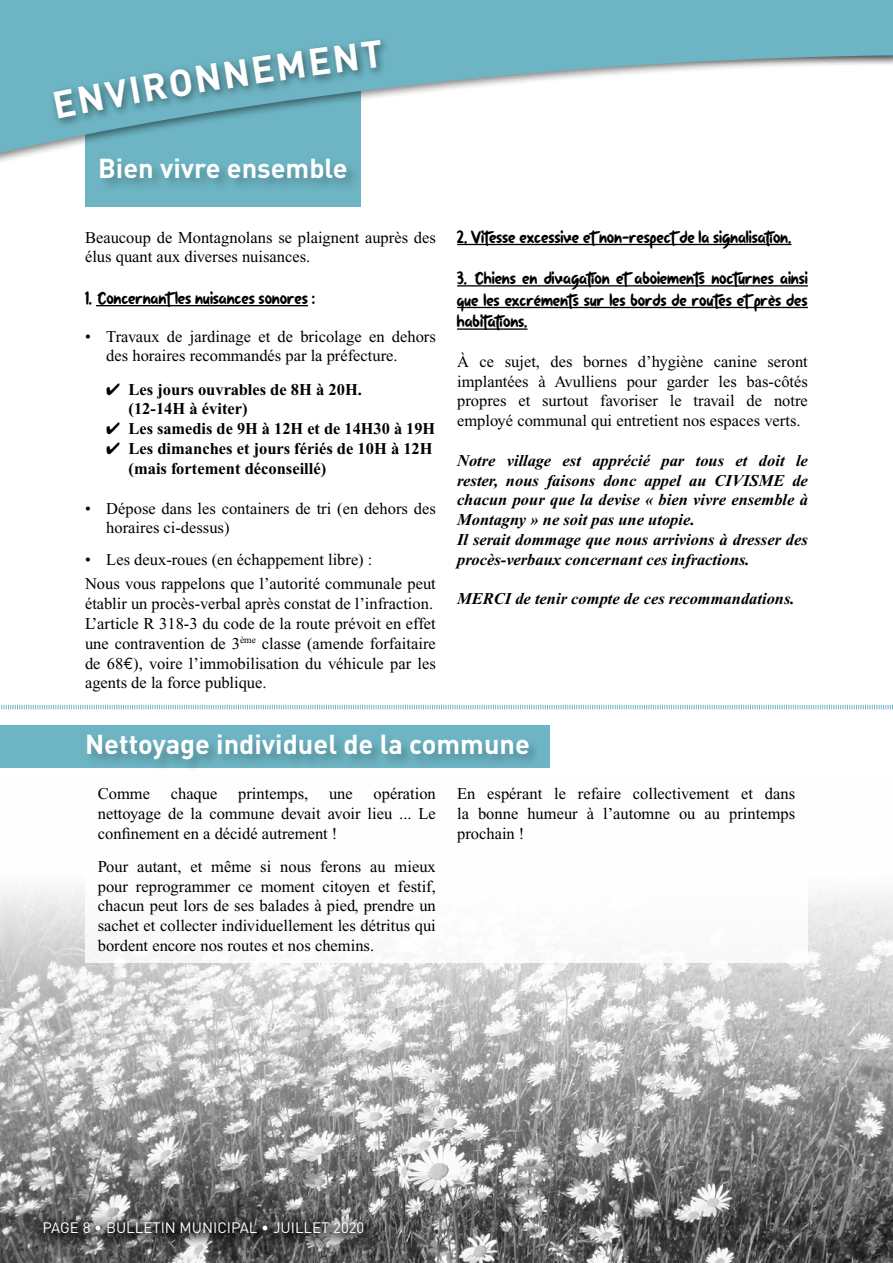
<style>
.page{position:relative;width:893px;height:1263px;background:#fff}
.page>*{position:absolute;margin:0;border:0;box-sizing:border-box;transform-origin:0 0}
.t1{font:700 27.15px "DIN";color:#fff}
.t2{font:18px/21.6px "Attasiyap";color:#000;text-align:justify}
.t3{font:16.5px/19.8px "Times New Roman";color:#000}
.t4{font:italic 700 16.5px/19.8px "Times New Roman";color:#000}
.t5{font:700 16.5px/19.8px "Times New Roman";color:#000}
.t6{font:15px "DIN";color:#fff}
.s1{font-family:"Euro Mono"}
</style>
<div class="page">
<img style="left:0;top:887px;width:893px;height:376px">
<div style="left:85px;top:56px;width:276px;height:150px;background:#6db5c4"></div>
<div style="left:0;top:0;width:893px;height:200px;background:#000;opacity:.5"></div>
<svg style="left:0;top:181px;width:893px;height:8px"></svg>
<div style="left:0;top:0;width:893px;height:181px;background:#000;opacity:.5"></div>
<svg style="left:0;top:0;width:893px;height:170px;fill:#6db5c4"></svg>
<div style="left:49px;top:36px;width:342px;height:93px;background:#000;opacity:.5"></div>
<div style="left:33px;top:1212px;width:347px;height:38px;background:#000;opacity:.75"></div>
<hr style="left:96px;top:305px;width:212px;height:1px;background:#000">
<hr style="left:457px;top:244px;width:334px;height:1px;background:#000">
<hr style="left:457px;top:285px;width:351px;height:2px;background:#000">
<hr style="left:457px;top:307px;width:351px;height:1px;background:#000">
<hr style="left:457px;top:328px;width:70px;height:2px;background:#000">
<svg style="left:1px;top:704px;width:892px;height:6px"></svg>
<div style="left:0;top:725px;width:549px;height:42px;background:#6db5c4"></div>
<div style="left:85px;top:733px;width:457px;height:40px;background:#000;opacity:.25"></div>
<div style="left:85px;top:786px;width:723px;height:177px;background:#fff"></div>
<svg style="left:54px;top:40px;width:329px;height:78px"></svg>
<h1 class="t1" style="left:98px;top:151px;width:251px">Bien vivre ensemble</h1>
<p class="t3" style="left:85px;top:227px;width:352px">Beaucoup de Montagnolans se plaignent auprès des élus quant aux diverses nuisances.</p>
<p class="t2" style="left:85px;top:287px;width:232px">1. Concernant les nuisances sonores :</p>
<p class="t3" style="left:106px;top:326px;width:331px;text-indent:-21px">• Travaux de jardinage et de bricolage en dehors des horaires recommandés par la préfecture.</p>
<p class="t5" style="left:129px;top:379px;width:235px;text-indent:-22px">✔ Les jours ouvrables de 8H à 20H. (12-14H à éviter)</p>
<p class="t5" style="left:106px;top:419px;width:330px">✔ Les samedis de 9H à 12H et de 14H30 à 19H</p>
<p class="t5" style="left:129px;top:439px;width:306px;text-indent:-22px">✔ Les dimanches et jours fériés de 10H à 12H (mais fortement déconseillé)</p>
<p class="t3" style="left:106px;top:498px;width:331px;text-indent:-21px">• Dépose dans les containers de tri (en dehors des horaires ci-dessus)</p>
<p class="t3" style="left:85px;top:547px;width:352px;line-height:24.3px">• Les deux-roues (en échappement libre) :<br>Nous vous rappelons que l’autorité communale peut</p>
<p class="t3" style="left:85px;top:594px;width:352px">établir un procès-verbal après constat de l’infraction.<br>L’article R 318-3 du code de la route prévoit en effet une contravention de 3<sup>ème</sup> classe (amende forfaitaire de 68<span class="s1">e</span>), voire l’immobilisation du véhicule par les agents de la force publique.</p>
<p class="t2" style="left:457px;top:226px;width:336px">2. Vitesse excessive et non-respect de la signalisation.</p>
<p class="t2" style="left:457px;top:268px;width:352px">3. Chiens en divagation et aboiements nocturnes ainsi que les excréments sur les bords de routes et près des habitations.</p>
<p class="t3" style="left:457px;top:351px;width:352px;text-align:justify">À ce sujet, des bornes d’hygiène canine seront implantées à Avulliens pour garder les bas-côtés propres et surtout favoriser le travail de notre employé communal qui entretient nos espaces verts.</p>
<p class="t4" style="left:457px;top:450px;width:352px">Notre village est apprécié par tous et doit le rester, nous faisons donc appel au CIVISME de chacun pour que la devise « bien vivre ensemble à Montagny » ne soit pas une utopie.<br>Il serait dommage que nous arrivions à dresser des procès-verbaux concernant ces infractions.</p>
<p class="t4" style="left:457px;top:589px;width:339px">MERCI de tenir compte de ces recommandations.</p>
<h1 class="t1" style="left:85px;top:727px;width:446px">Nettoyage individuel de la commune</h1>
<p class="t3" style="left:98px;top:783px;width:54px">Comme</p>
<p class="t3" style="left:171px;top:783px;width:48px">chaque</p>
<p class="t3" style="left:238px;top:783px;width:72px">printemps,</p>
<p class="t3" style="left:329px;top:783px;width:25px">une</p>
<p class="t3" style="left:98px;top:783px;width:340px;text-align:justify;text-indent:276px">opération nettoyage de la commune devait avoir lieu ... Le confinement en a décidé autrement !</p>
<p class="t3" style="left:98px;top:856px;width:340px;text-align:justify">Pour autant, et même si nous ferons au mieux pour reprogrammer ce moment citoyen et festif, chacun peut lors de ses balades à pied, prendre un sachet et collecter individuellement les détritus qui bordent encore nos routes et nos chemins.</p>
<p class="t3" style="left:457px;top:783px;width:340px;text-align:justify">En espérant le refaire collectivement et dans la bonne humeur à l’automne ou au printemps prochain !</p>
<p class="t6" style="left:43px;top:1218px;width:323px">PAGE 8 • BULLETIN MUNICIPAL • JUILLET 2020</p>
</div>
